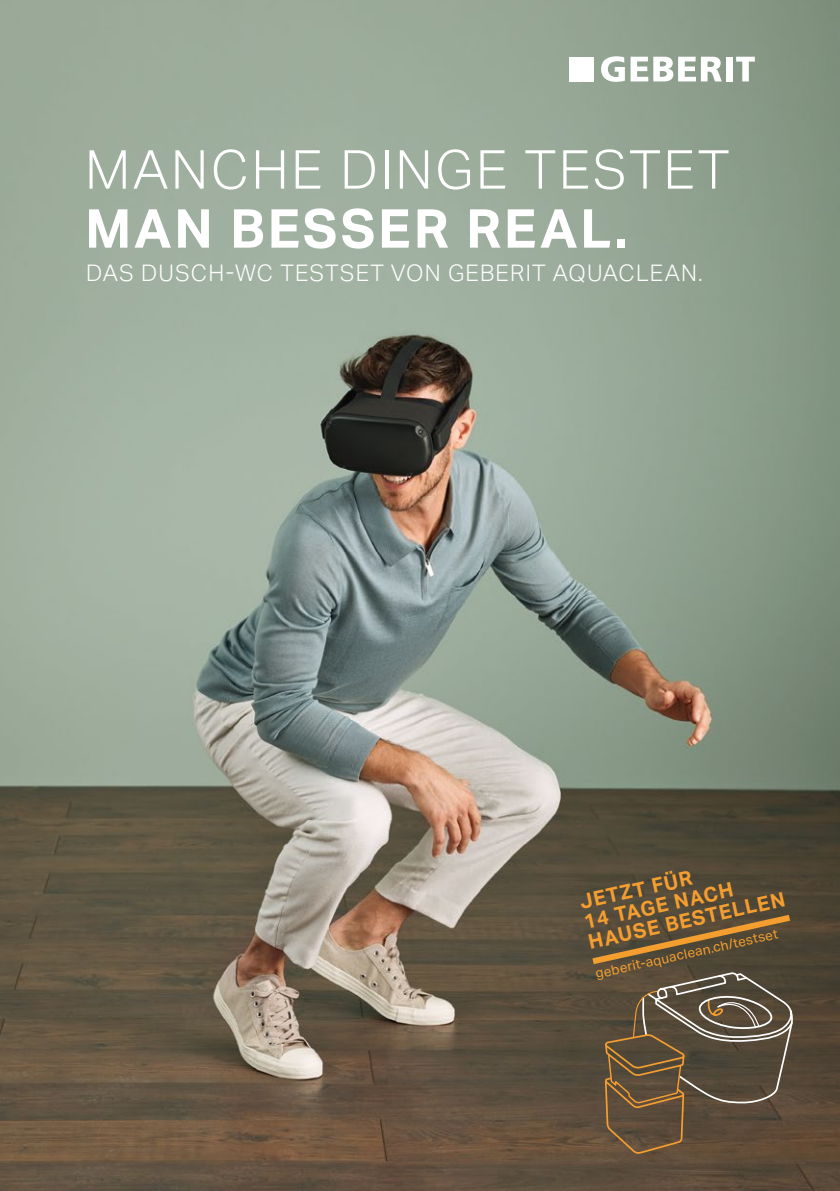
<style>
.page{position:relative;width:840px;height:1191px;background:#fff}
.page>*{position:absolute;margin:0;border:0;box-sizing:border-box;transform-origin:0 0}
.t1{font:300 53.6px "Aktiv Grotesk Geberit";letter-spacing:.05em;color:#fff}
.t2{font:700 53.6px "Aktiv Grotesk Geberit";letter-spacing:.05em;color:#fff}
.t3{font:300 23px "Aktiv Grotesk Geberit";letter-spacing:.05em;color:#fff}
.t4{font:700 20.2px/20.6px "Aktiv Grotesk Geberit";color:#f59e30}
.t5{font:13.4px "Aktiv Grotesk Geberit";color:#f59e30}
</style>
<div class="page">
<img style="left:0;top:0;width:839px;height:1191px">
<svg style="left:600px;top:56px;width:24px;height:26px"></svg>
<svg style="left:630px;top:57px;width:91px;height:24px"></svg>
<div style="left:725px;top:57px;width:7px;height:24px;background:#fff"></div>
<svg style="left:735px;top:57px;width:19px;height:24px"></svg>
<div style="left:569px;top:57px;width:24px;height:24px;background:#fff"></div>
<svg style="left:585px;top:910px;width:212px;height:245px"></svg>
<h1 class="t1" style="left:85px;top:139px;width:645px">MANCHE DINGE TESTET</h1>
<h1 class="t2" style="left:85px;top:195px;width:544px">MAN BESSER REAL.</h1>
<p class="t3" style="left:86px;top:260px;width:617px">DAS DUSCH-WC TESTSET VON GEBERIT AQUACLEAN.</p>
<p class="t4" style="left:577px;top:892px;width:202px;rotate:-13deg">JETZT FÜR<br>14 TAGE NACH<br>HAUSE BESTELLEN</p>
<p class="t5" style="left:593px;top:966px;width:188px;rotate:-13deg">geberit-aquaclean.ch/testset</p>
</div>
